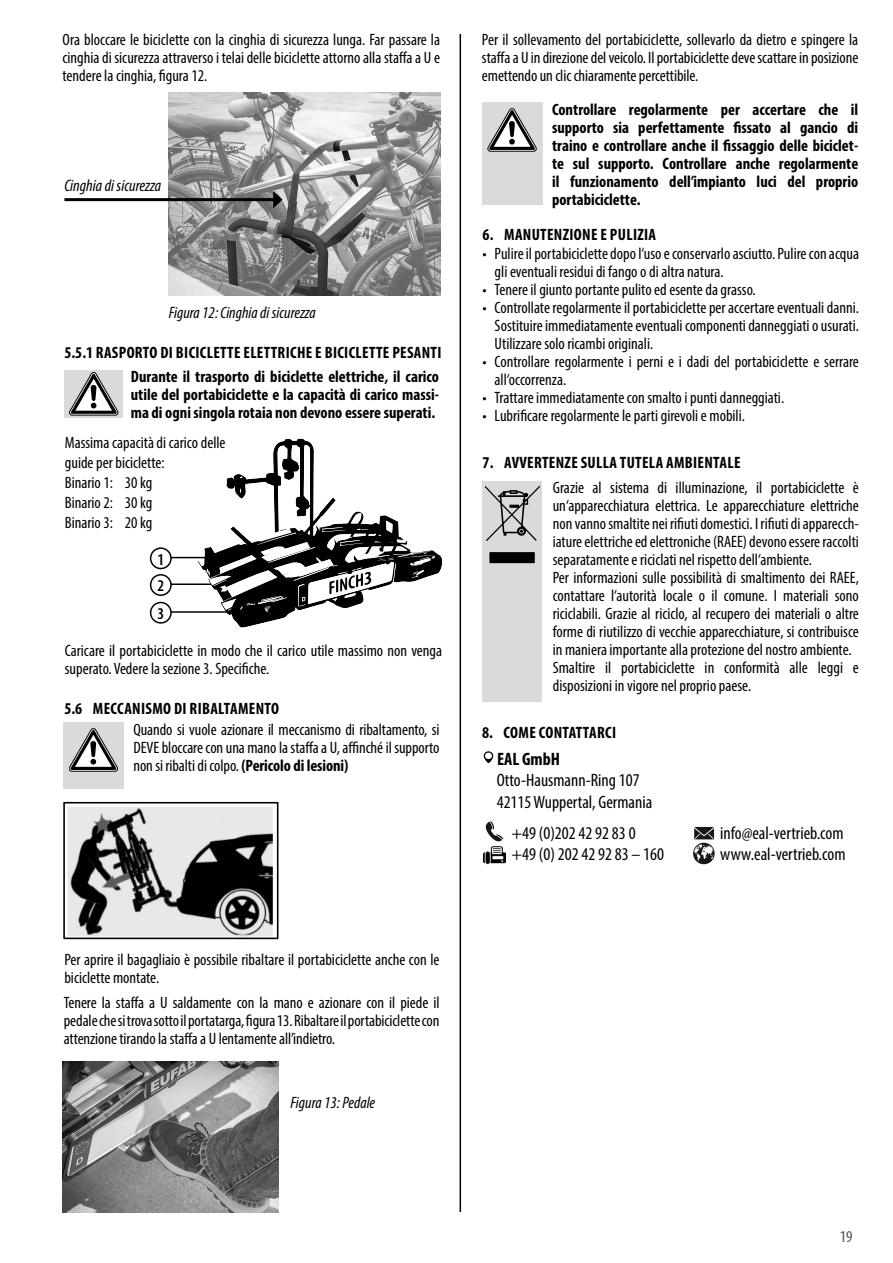
<style>
.page{position:relative;width:893px;height:1263px;background:#fff}
.page>*{position:absolute;margin:0;border:0;box-sizing:border-box;transform-origin:0 0}
.t1{font:condensed 18px/21.3px "Myriad Pro";color:#000}
.t2{font:700 condensed 18px "Myriad Pro";color:#000}
.t3{font:italic condensed 16.8px "Myriad Pro";color:#000}
.t4{font:condensed 16.5px/18px "Myriad Pro";color:#000}
.t5{font:700 condensed 16.5px/18px "Myriad Pro";letter-spacing:.02em;color:#000;text-align:justify}
.t6{font:italic condensed 16.5px "Myriad Pro";color:#000}
.t7{font:600 condensed 16.5px/27.2px "Myriad Pro";color:#000;text-align:justify}
.t8{font:condensed 16.5px "Myriad Pro";color:#515151}
.s1{font-weight:700}
</style>
<div class="page">
<hr style="left:460px;top:34px;width:1px;height:1178px;background:#000">
<img style="left:67px;top:806px;width:206px;height:130px">
<div style="left:63px;top:802px;width:215px;height:137px;border:2px solid #010101"></div>
<div style="left:63px;top:722px;width:60px;height:66px;background:#dadada"></div>
<svg style="left:69px;top:728px;width:49px;height:43px"></svg>
<img style="left:63px;top:1061px;width:215px;height:151px">
<div style="left:482px;top:102px;width:60px;height:103px;background:#dadada"></div>
<svg style="left:488px;top:109px;width:48px;height:42px"></svg>
<svg style="left:693px;top:827px;width:22px;height:37px"></svg>
<svg style="left:485px;top:821px;width:18px;height:20px"></svg>
<svg style="left:484px;top:751px;width:9px;height:12px"></svg>
<img style="left:484px;top:846px;width:21px;height:19px">
<img style="left:169px;top:92px;width:271px;height:204px">
<hr style="left:64px;top:198px;width:212px;height:3px;background:#000">
<svg style="left:273px;top:191px;width:10px;height:17px"></svg>
<div style="left:64px;top:370px;width:59px;height:48px;background:#dadada"></div>
<svg style="left:69px;top:372px;width:49px;height:43px"></svg>
<svg style="left:197px;top:439px;width:196px;height:189px"></svg>
<hr style="left:171px;top:557px;width:35px;height:1px;background:#000">
<div style="left:150px;top:547px;width:22px;height:22px;border:2px solid #000;border-radius:50%"></div>
<hr style="left:171px;top:583px;width:40px;height:2px;background:#000">
<div style="left:150px;top:574px;width:22px;height:22px;border:2px solid #000;border-radius:50%"></div>
<hr style="left:171px;top:611px;width:56px;height:2px;background:#000">
<div style="left:150px;top:602px;width:22px;height:22px;border:2px solid #000;border-radius:50%"></div>
<div style="left:483px;top:481px;width:59px;height:221px;background:#dadada"></div>
<svg style="left:485px;top:485px;width:55px;height:78px"></svg>
<p class="t4" style="left:63px;top:31px;width:379px;text-align:justify">Ora bloccare le biciclette con la cinghia di sicurezza lunga. Far passare la cinghia di sicurezza attraverso i telai delle biciclette attorno alla staffa a U e tendere la cinghia, figura 12.</p>
<p class="t3" style="left:64px;top:175px;width:98px">Cinghia di sicurezza</p>
<p class="t6" style="left:169px;top:303px;width:149px">Figura 12: Cinghia di sicurezza</p>
<p class="t5" style="left:64px;top:343px;width:379px">5.5.1 RASPORTO DI BICICLETTE ELETTRICHE E BICICLETTE PESANTI</p>
<p class="t5" style="left:131px;top:367px;width:310px">Durante il trasporto di biciclette elettriche, il carico utile del portabiciclette e la capacità di carico massi&shy;ma di ogni singola rotaia non devono essere superati.</p>
<p class="t4" style="left:65px;top:433px;width:162px;line-height:19.8px">Massima capacità di carico delle guide per biciclette:<br>Binario 1: 30 kg<br>Binario 2: 30 kg<br>Binario 3: 20 kg</p>
<p class="t7" style="left:157px;top:545px;width:8px">1<br>2<br>3</p>
<p class="t4" style="left:65px;top:642px;width:379px">Caricare il portabiciclette in modo che il carico utile massimo non venga superato. Vedere la sezione 3. Specifiche.</p>
<p class="t5" style="left:64px;top:699px;width:216px">5.6 MECCANISMO DI RIBALTAMENTO</p>
<p class="t4" style="left:133px;top:720px;width:308px;text-align:justify">Quando si vuole azionare il meccanismo di ribaltamento, si DEVE bloccare con una mano la staffa a U, affinché il supporto non si ribalti di colpo. <span class="s1">(Pericolo di lesioni)</span></p>
<p class="t4" style="left:64px;top:950px;width:377px">Per aprire il bagagliaio è possibile ribaltare il portabiciclette anche con le biciclette montate.</p>
<p class="t4" style="left:64px;top:993px;width:377px;text-align:justify">Tenere la staffa a U saldamente con la mano e azionare con il piede il pedale che si trova sotto il portatarga, figura 13. Ribaltare il portabiciclette con attenzione tirando la staffa a U lentamente all’indietro.</p>
<p class="t6" style="left:291px;top:1092px;width:86px">Figura 13: Pedale</p>
<p class="t4" style="left:482px;top:31px;width:378px;text-align:justify">Per il sollevamento del portabiciclette, sollevarlo da dietro e spingere la staffa a U in direzione del veicolo. Il portabiciclette deve scattare in posizione emettendo un clic chiaramente percettibile.</p>
<p class="t5" style="left:552px;top:100px;width:308px">Controllare regolarmente per accertare che il supporto sia perfettamente fissato al gancio di traino e controllare anche il fissaggio delle biciclet&shy;te sul supporto. Controllare anche regolarmente il funzionamento dell’impianto luci del proprio portabiciclette.</p>
<p class="t5" style="left:483px;top:225px;width:175px">6. MANUTENZIONE E PULIZIA</p>
<p class="t4" style="left:495px;top:245px;width:366px;text-indent:-12px">• Pulire il portabiciclette dopo l‘uso e conservarlo asciutto. Pulire con acqua gli eventuali residui di fango o di altra natura.</p>
<p class="t4" style="left:483px;top:281px;width:275px">• Tenere il giunto portante pulito ed esente da grasso.</p>
<p class="t4" style="left:495px;top:299px;width:366px;text-align:justify;text-indent:-12px">• Controllate regolarmente il portabiciclette per accertare eventuali danni.<br>Sostituire immediatamente eventuali componenti danneggiati o usurati.<br>Utilizzare solo ricambi originali.</p>
<p class="t4" style="left:495px;top:353px;width:366px;text-indent:-12px">• Controllare regolarmente i perni e i dadi del portabiciclette e serrare all‘occorrenza.</p>
<p class="t4" style="left:483px;top:389px;width:303px">• Trattare immediatamente con smalto i punti danneggiati.</p>
<p class="t4" style="left:483px;top:407px;width:264px">• Lubrificare regolarmente le parti girevoli e mobili.</p>
<p class="t5" style="left:483px;top:453px;width:259px">7. AVVERTENZE SULLA TUTELA AMBIENTALE</p>
<p class="t4" style="left:553px;top:478px;width:308px">Grazie al sistema di illuminazione, il portabiciclette è un‘apparecchiatura elettrica. Le apparecchiature elettriche non vanno smaltite nei rifiuti domestici. I rifiuti di apparecch&shy;iature elettriche ed elettroniche (RAEE) devono essere raccolti separatamente e riciclati nel rispetto dell‘ambiente.<br>Per informazioni sulle possibilità di smaltimento dei RAEE, contattare l‘autorità locale o il comune. I materiali sono riciclabili. Grazie al riciclo, al recupero dei materiali o altre forme di riutilizzo di vecchie apparecchiature, si contribuisce in maniera importante alla protezione del nostro ambiente.<br>Smaltire il portabiciclette in conformità alle leggi e disposizioni in vigore nel proprio paese.</p>
<p class="t5" style="left:482px;top:724px;width:136px">8. COME CONTATTARCI</p>
<p class="t2" style="left:497px;top:747px;width:65px">EAL GmbH</p>
<p class="t1" style="left:497px;top:769px;width:157px">Otto-Hausmann-Ring 107<br>42115 Wuppertal, Germania</p>
<p class="t1" style="left:511px;top:822px;width:154px">+49 (0)202 42 92 83 0 +49 (0) 202 42 92 83 – 160</p>
<p class="t1" style="left:720px;top:822px;width:127px">info@eal-vertrieb.com www.eal-vertrieb.com</p>
<p class="t8" style="left:840px;top:1226px;width:14px">19</p>
</div>
